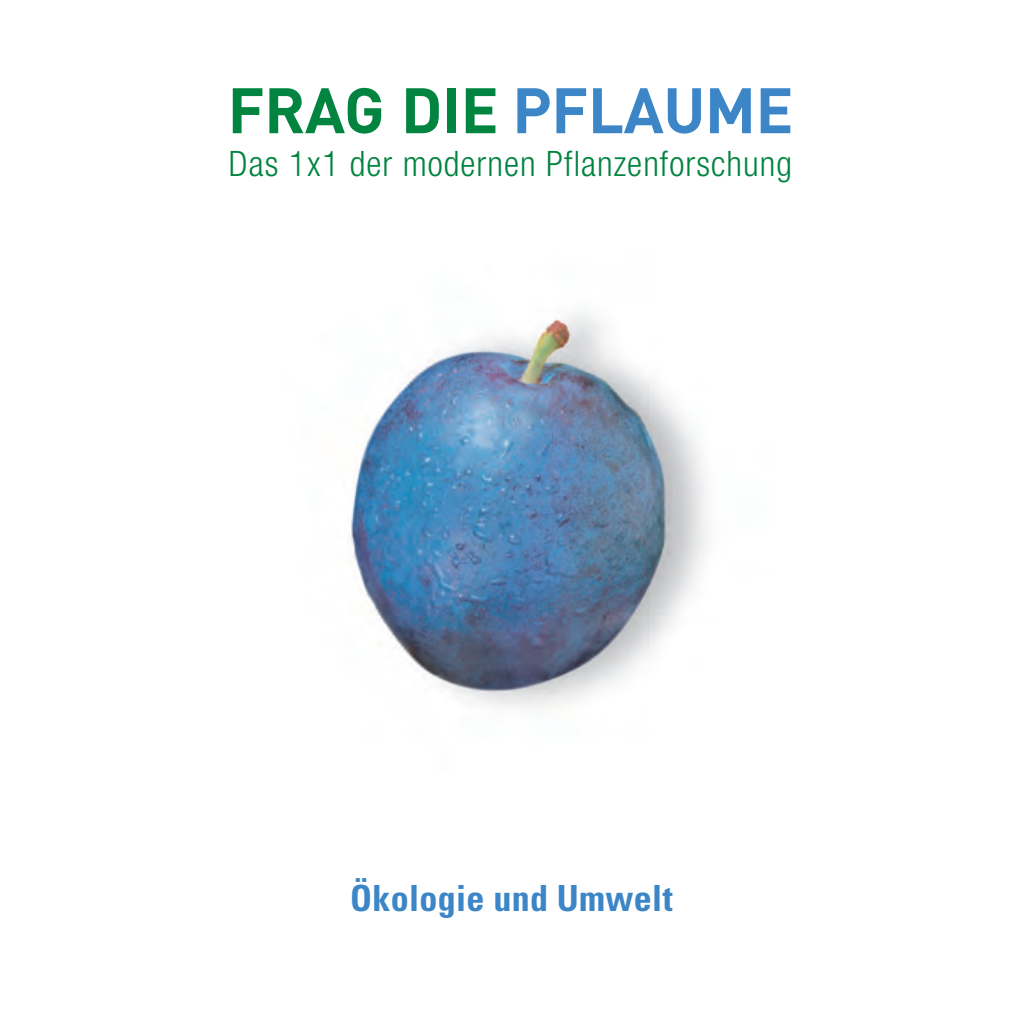
<style>
.page{position:relative;width:1021px;height:1021px;background:#fff}
.page>*{position:absolute;margin:0;border:0;box-sizing:border-box;transform-origin:0 0}
.t1{font:700 63px "DIN";letter-spacing:-.01em;color:#00843f}
.t2{font:700 condensed 36px "Univers";letter-spacing:.01em;color:#3c86c7}
.t3{font:300 condensed 35.1px "Helvetica Neue";letter-spacing:.03em;color:#00843f}
.s1{color:#3c86c7}
</style>
<div class="page">
<img style="left:349px;top:313px;width:358px;height:395px">
<h1 class="t1" style="left:227px;top:73px;width:567px">FRAG DIE <span class="s1">PFLAUME</span></h1>
<p class="t3" style="left:229px;top:151px;width:564px">Das 1x1 der modernen Pflanzenforschung</p>
<p class="t2" style="left:350px;top:884px;width:324px">Ökologie und Umwelt</p>
</div>
